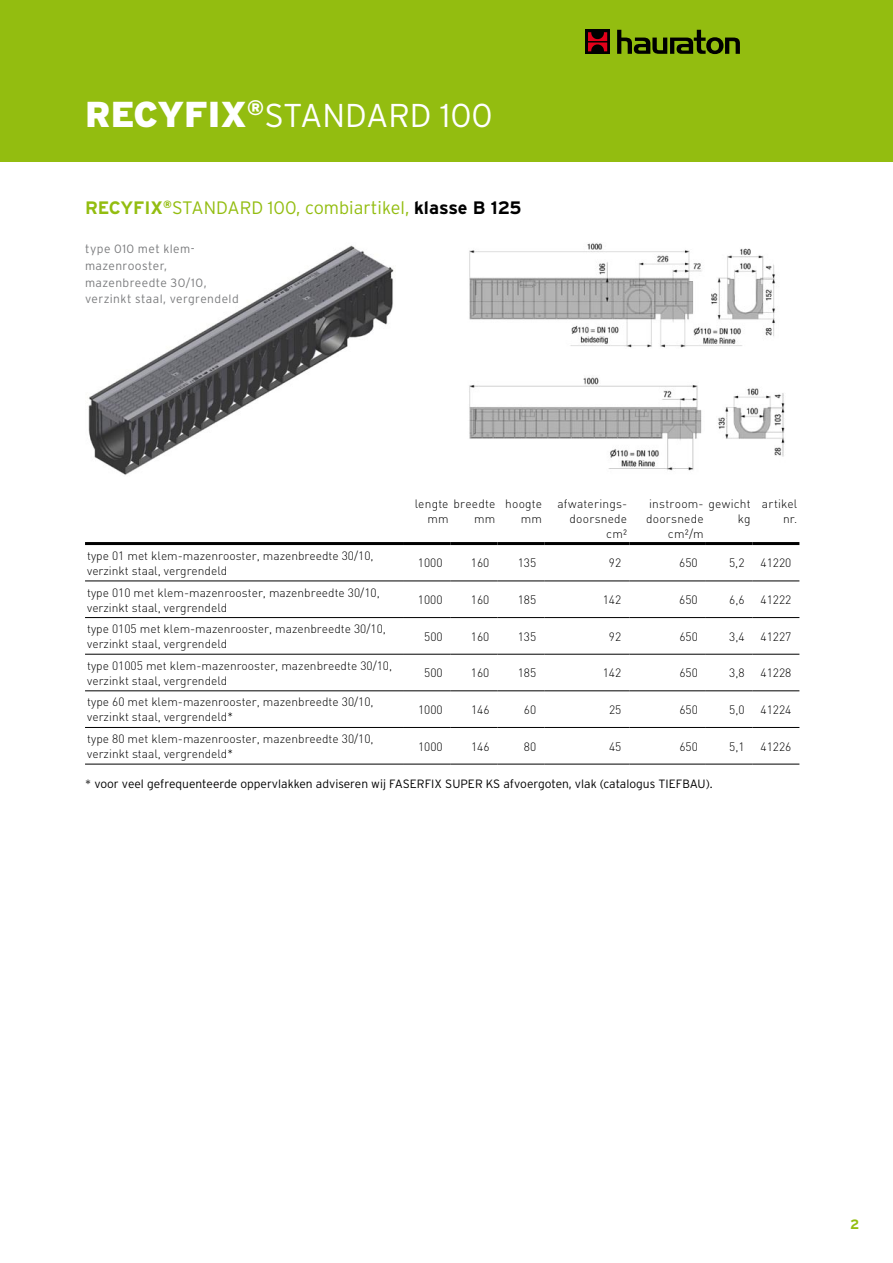
<style>
.page{position:relative;width:893px;height:1263px;background:#fff}
.page>*{position:absolute;margin:0;border:0;box-sizing:border-box;transform-origin:0 0}
.t1{font:300 33px "Interstate";color:#fff}
.t2{font:300 18px "Interstate";color:#93bd10}
.t3{font:700 13.5px "Interstate";color:#93bd10}
.t4{font:300 12px/15px "DIN";color:#000}
.t5{font:300 12px "Interstate";color:#000}
.t6{font:300 12px/16.5px "Interstate";letter-spacing:.035em;color:#7b7c7e}
.t7{font:300 12px/15px "DIN";letter-spacing:.02em;color:#000}
.s1{font-weight:900;font-size:36px}
.s2{font-weight:700}
.s3{font-weight:700;color:#000}
</style>
<div class="page">
<div style="left:0;top:0;width:893px;height:162px;background:#93bd10"></div>
<div style="left:586px;top:30px;width:24px;height:24px;background:linear-gradient(to right,#000,#000)"></div>
<svg style="left:588px;top:32px;width:19px;height:19px"></svg>
<svg style="left:617px;top:30px;width:123px;height:24px"></svg>
<hr style="left:85px;top:542px;width:319px;height:3px;background:#000">
<hr style="left:404px;top:542px;width:47px;height:3px;background:#000">
<hr style="left:451px;top:542px;width:46px;height:3px;background:#000">
<hr style="left:497px;top:542px;width:47px;height:3px;background:#000">
<hr style="left:544px;top:542px;width:85px;height:3px;background:#000">
<hr style="left:629px;top:542px;width:77px;height:3px;background:#000">
<hr style="left:706px;top:542px;width:47px;height:3px;background:#000">
<hr style="left:753px;top:542px;width:46px;height:3px;background:#000">
<hr style="left:85px;top:581px;width:319px;height:1px;background:#000">
<hr style="left:404px;top:581px;width:47px;height:1px;background:#000">
<hr style="left:451px;top:581px;width:46px;height:1px;background:#000">
<hr style="left:497px;top:581px;width:47px;height:1px;background:#000">
<hr style="left:544px;top:581px;width:85px;height:1px;background:#000">
<hr style="left:629px;top:581px;width:77px;height:1px;background:#000">
<hr style="left:706px;top:581px;width:47px;height:1px;background:#000">
<hr style="left:753px;top:581px;width:46px;height:1px;background:#000">
<hr style="left:85px;top:617px;width:319px;height:1px;background:#000">
<hr style="left:404px;top:617px;width:47px;height:1px;background:#000">
<hr style="left:451px;top:617px;width:46px;height:1px;background:#000">
<hr style="left:497px;top:617px;width:47px;height:1px;background:#000">
<hr style="left:544px;top:617px;width:85px;height:1px;background:#000">
<hr style="left:629px;top:617px;width:77px;height:1px;background:#000">
<hr style="left:706px;top:617px;width:47px;height:1px;background:#000">
<hr style="left:753px;top:617px;width:46px;height:1px;background:#000">
<hr style="left:85px;top:654px;width:319px;height:1px;background:#000">
<hr style="left:404px;top:654px;width:47px;height:1px;background:#000">
<hr style="left:451px;top:654px;width:46px;height:1px;background:#000">
<hr style="left:497px;top:654px;width:47px;height:1px;background:#000">
<hr style="left:544px;top:654px;width:85px;height:1px;background:#000">
<hr style="left:629px;top:654px;width:77px;height:1px;background:#000">
<hr style="left:706px;top:654px;width:47px;height:1px;background:#000">
<hr style="left:753px;top:654px;width:46px;height:1px;background:#000">
<hr style="left:85px;top:690px;width:319px;height:1px;background:#000">
<hr style="left:404px;top:690px;width:47px;height:1px;background:#000">
<hr style="left:451px;top:690px;width:46px;height:1px;background:#000">
<hr style="left:497px;top:690px;width:47px;height:1px;background:#000">
<hr style="left:544px;top:690px;width:85px;height:1px;background:#000">
<hr style="left:629px;top:690px;width:77px;height:1px;background:#000">
<hr style="left:706px;top:690px;width:47px;height:1px;background:#000">
<hr style="left:753px;top:690px;width:46px;height:1px;background:#000">
<hr style="left:85px;top:727px;width:319px;height:1px;background:#000">
<hr style="left:404px;top:727px;width:47px;height:1px;background:#000">
<hr style="left:451px;top:727px;width:46px;height:1px;background:#000">
<hr style="left:497px;top:727px;width:47px;height:1px;background:#000">
<hr style="left:544px;top:727px;width:85px;height:1px;background:#000">
<hr style="left:629px;top:727px;width:77px;height:1px;background:#000">
<hr style="left:706px;top:727px;width:47px;height:1px;background:#000">
<hr style="left:753px;top:727px;width:46px;height:1px;background:#000">
<hr style="left:85px;top:764px;width:319px;height:1px;background:#000">
<hr style="left:404px;top:764px;width:47px;height:1px;background:#000">
<hr style="left:451px;top:764px;width:46px;height:1px;background:#000">
<hr style="left:497px;top:764px;width:47px;height:1px;background:#000">
<hr style="left:544px;top:764px;width:85px;height:1px;background:#000">
<hr style="left:629px;top:764px;width:77px;height:1px;background:#000">
<hr style="left:706px;top:764px;width:47px;height:1px;background:#000">
<hr style="left:753px;top:764px;width:46px;height:1px;background:#000">
<img style="left:469px;top:377px;width:316px;height:94px">
<img style="left:469px;top:243px;width:307px;height:105px">
<img style="left:88px;top:245px;width:306px;height:230px">
<h1 class="t1" style="left:85px;top:97px;width:409px"><span class="s1">RECYFIX</span><sup>®</sup>STANDARD 100</h1>
<h2 class="t2" style="left:85px;top:198px;width:438px"><span class="s2">RECYFIX</span><sup>®</sup>STANDARD 100, combiartikel, <span class="s3">klasse B 125</span></h2>
<p class="t6" style="left:85px;top:241px;width:155px">type 010 met klem&shy;mazenrooster, mazenbreedte 30/10, verzinkt staal, vergrendeld</p>
<p class="t7" style="left:427px;top:496px;width:70px;text-indent:-13px">lengte breedte mm</p>
<p class="t4" style="left:474px;top:511px;width:23px">mm</p>
<p class="t7" style="left:505px;top:496px;width:39px;text-align:right">hoogte mm</p>
<p class="t4" style="left:557px;top:496px;width:71px;text-align:right">afwaterings&shy;doorsnede cm²</p>
<p class="t4" style="left:649px;top:496px;width:103px">instroom- gewicht</p>
<p class="t4" style="left:646px;top:511px;width:59px">doorsnede</p>
<p class="t4" style="left:668px;top:526px;width:37px">cm²/m</p>
<p class="t4" style="left:738px;top:511px;width:14px">kg</p>
<p class="t4" style="left:762px;top:496px;width:37px;text-align:right">artikel nr.</p>
<p class="t4" style="left:87px;top:548px;width:288px">type 01 met klem-mazenrooster, mazenbreedte 30/10, verzinkt staal, vergrendeld</p>
<p class="t4" style="left:418px;top:555px;width:26px">1000</p>
<p class="t4" style="left:471px;top:555px;width:20px">160</p>
<p class="t4" style="left:518px;top:555px;width:20px">135</p>
<p class="t4" style="left:609px;top:555px;width:14px">92</p>
<p class="t4" style="left:679px;top:555px;width:20px">650</p>
<p class="t4" style="left:729px;top:555px;width:17px">5,2</p>
<p class="t4" style="left:760px;top:555px;width:32px">41220</p>
<p class="t4" style="left:87px;top:585px;width:294px">type 010 met klem-mazenrooster, mazenbreedte 30/10, verzinkt staal, vergrendeld</p>
<p class="t4" style="left:418px;top:592px;width:26px">1000</p>
<p class="t4" style="left:471px;top:592px;width:20px">160</p>
<p class="t4" style="left:518px;top:592px;width:20px">185</p>
<p class="t4" style="left:603px;top:592px;width:20px">142</p>
<p class="t4" style="left:679px;top:592px;width:20px">650</p>
<p class="t4" style="left:729px;top:592px;width:17px">6,6</p>
<p class="t4" style="left:760px;top:592px;width:32px">41222</p>
<p class="t4" style="left:87px;top:621px;width:300px">type 0105 met klem-mazenrooster, mazenbreedte 30/10, verzinkt staal, vergrendeld</p>
<p class="t4" style="left:424px;top:629px;width:20px">500</p>
<p class="t4" style="left:471px;top:629px;width:20px">160</p>
<p class="t4" style="left:518px;top:629px;width:20px">135</p>
<p class="t4" style="left:609px;top:629px;width:14px">92</p>
<p class="t4" style="left:679px;top:629px;width:20px">650</p>
<p class="t4" style="left:729px;top:629px;width:17px">3,4</p>
<p class="t4" style="left:760px;top:629px;width:32px">41227</p>
<p class="t4" style="left:87px;top:658px;width:306px">type 01005 met klem-mazenrooster, mazenbreedte 30/10, verzinkt staal, vergrendeld</p>
<p class="t4" style="left:424px;top:665px;width:20px">500</p>
<p class="t4" style="left:471px;top:665px;width:20px">160</p>
<p class="t4" style="left:518px;top:665px;width:20px">185</p>
<p class="t4" style="left:603px;top:665px;width:20px">142</p>
<p class="t4" style="left:679px;top:665px;width:20px">650</p>
<p class="t4" style="left:729px;top:665px;width:17px">3,8</p>
<p class="t4" style="left:761px;top:665px;width:32px">41228</p>
<p class="t4" style="left:87px;top:694px;width:288px">type 60 met klem-mazenrooster, mazenbreedte 30/10, verzinkt staal, vergrendeld*</p>
<p class="t4" style="left:418px;top:702px;width:26px">1000</p>
<p class="t4" style="left:471px;top:702px;width:20px">146</p>
<p class="t4" style="left:524px;top:702px;width:14px">60</p>
<p class="t4" style="left:609px;top:702px;width:14px">25</p>
<p class="t4" style="left:679px;top:702px;width:20px">650</p>
<p class="t4" style="left:729px;top:702px;width:17px">5,0</p>
<p class="t4" style="left:761px;top:702px;width:32px">41224</p>
<p class="t4" style="left:87px;top:731px;width:288px">type 80 met klem-mazenrooster, mazenbreedte 30/10, verzinkt staal, vergrendeld*</p>
<p class="t4" style="left:418px;top:739px;width:26px">1000</p>
<p class="t4" style="left:471px;top:739px;width:20px">146</p>
<p class="t4" style="left:524px;top:739px;width:14px">80</p>
<p class="t4" style="left:609px;top:739px;width:14px">45</p>
<p class="t4" style="left:679px;top:739px;width:20px">650</p>
<p class="t4" style="left:729px;top:739px;width:17px">5,1</p>
<p class="t4" style="left:761px;top:739px;width:32px">41226</p>
<p class="t5" style="left:85px;top:777px;width:629px">* voor veel gefrequenteerde oppervlakken adviseren wij FASERFIX SUPER KS afvoergoten, vlak (catalogus TIEFBAU).</p>
<p class="t3" style="left:850px;top:1217px;width:11px">2</p>
</div>
